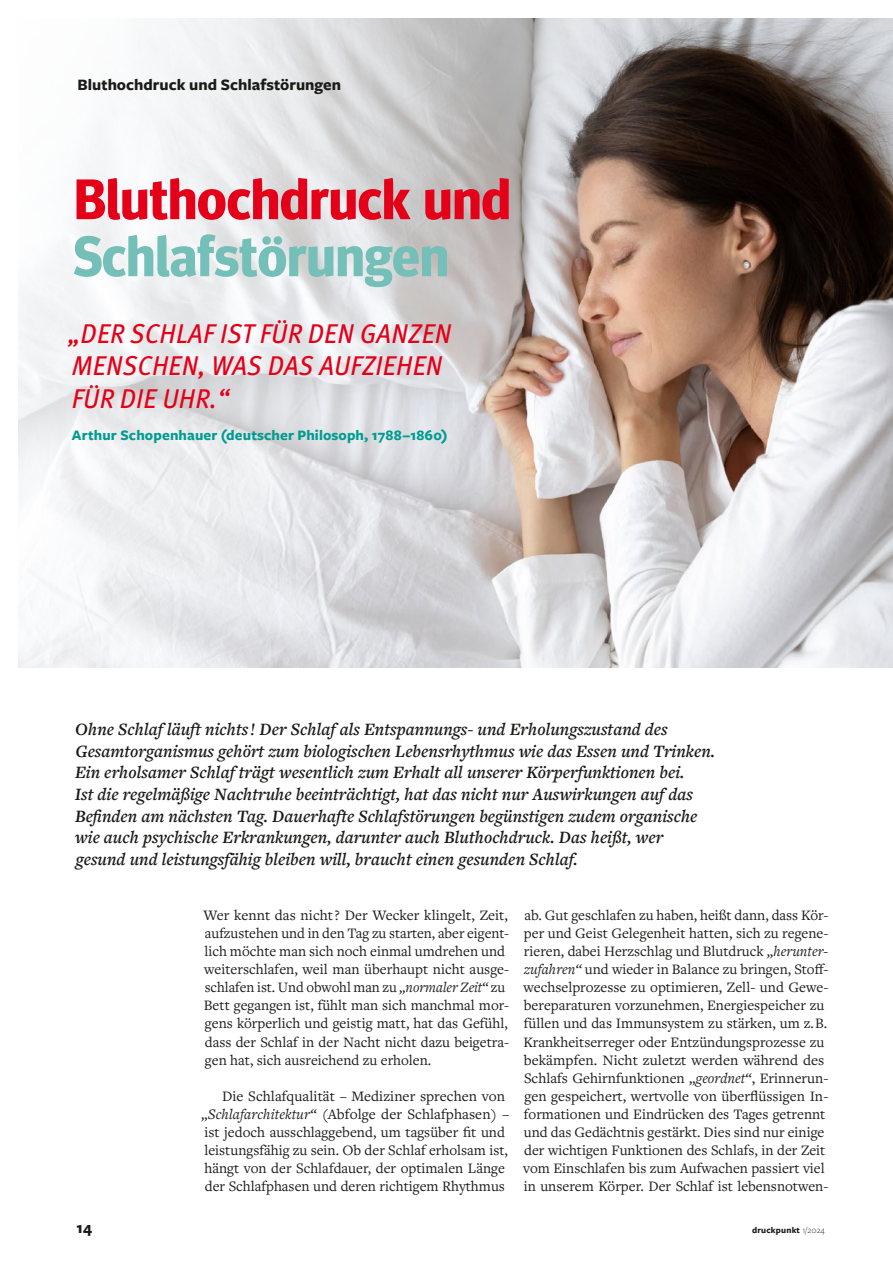
<style>
.page{position:relative;width:893px;height:1263px;background:#fff}
.page>*{position:absolute;margin:0;border:0;box-sizing:border-box;transform-origin:0 0}
.t1{font:700 57px "Meta Headline Pro";color:#e30018}
.t2{font:700 57px "Meta Headline Pro";color:#74bfb7}
.t3{font:italic 27.15px/32.5px "Meta Pro";letter-spacing:.01em;color:#e30018;scale:.94 1}
.t4{font:italic 600 18px/21.6px "Freight Text Pro";color:#1a1a18}
.t5{font:700 16.5px "Freight Sans Pro";color:#1a1a18}
.t6{font:15px/18px "Freight Text Pro";color:#1a1a18}
.t7{font:700 15px "Freight Sans Pro";letter-spacing:.005em;color:#009c92}
.t8{font:700 9px "Freight Sans Pro";letter-spacing:.02em;color:#1a1a18}
.s1{font-style:italic}
.s2{font-weight:300}
</style>
<div class="page">
<img style="left:18px;top:18px;width:875px;height:650px">
<p class="t5" style="left:78px;top:73px;width:265px">Bluthochdruck und Schlafstörungen</p>
<h1 class="t1" style="left:74px;top:154px;width:438px">Bluthochdruck und</h1>
<h1 class="t2" style="left:73px;top:211px;width:377px">Schlafstörungen</h1>
<h2 class="t3" style="left:68px;top:315px;width:409px">„DER SCHLAF IST FÜR DEN GANZEN<br>MENSCHEN, WAS DAS AUFZIEHEN<br>FÜR DIE UHR.“</h2>
<p class="t7" style="left:72px;top:425px;width:377px">Arthur Schopenhauer (deutscher Philosoph, 1788–1860)</p>
<p class="t4" style="left:75px;top:718px;width:642px">Ohne Schlaf läuft nichts! Der Schlaf als Entspannungs- und Erholungszustand des Gesamtorganismus gehört zum biologischen Lebensrhythmus wie das Essen und Trinken.<br>Ein erholsamer Schlaf trägt wesentlich zum Erhalt all unserer Körperfunktionen bei.<br>Ist die regelmäßige Nachtruhe beeinträchtigt, hat das nicht nur Auswirkungen auf das Befinden am nächsten Tag. Dauerhafte Schlafstörungen begünstigen zudem organische wie auch psychische Erkrankungen, darunter auch Bluthochdruck. Das heißt, wer gesund und leistungsfähig bleiben will, braucht einen gesunden Schlaf.</p>
<p class="t6" style="left:204px;top:906px;width:307px">Wer kennt das nicht? Der Wecker klingelt, Zeit, aufzustehen und in den Tag zu starten, aber eigent&shy;lich möchte man sich noch einmal umdrehen und weiterschlafen, weil man überhaupt nicht ausge&shy;schlafen ist. Und obwohl man zu <span class="s1">„normaler Zeit“</span> zu Bett gegangen ist, fühlt man sich manchmal mor&shy;gens körperlich und geistig matt, hat das Gefühl, dass der Schlaf in der Nacht nicht dazu beigetra&shy;gen hat, sich ausreichend zu erholen.</p>
<p class="t6" style="left:202px;top:1086px;width:309px;text-indent:21px">Die Schlafqualität – Mediziner sprechen von <span class="s1">„Schlafarchitektur“</span> (Abfolge der Schlafphasen) – ist jedoch ausschlaggebend, um tagsüber fit und leistungsfähig zu sein. Ob der Schlaf erholsam ist, hängt von der Schlafdauer, der optimalen Länge der Schlafphasen und deren richtigem Rhythmus</p>
<p class="t6" style="left:523px;top:906px;width:307px">ab. Gut geschlafen zu haben, heißt dann, dass Kör&shy;per und Geist Gelegenheit hatten, sich zu regene&shy;rieren, dabei Herzschlag und Blutdruck <span class="s1">„herunter&shy;zufahren“</span> und wieder in Balance zu bringen, Stoff&shy;wechselprozesse zu optimieren, Zell- und Gewe&shy;bereparaturen vorzunehmen, Energiespeicher zu füllen und das Immunsystem zu stärken, um z. B.<br>Krankheitserreger oder Entzündungsprozesse zu bekämpfen. Nicht zuletzt werden während des Schlafs Gehirnfunktionen <span class="s1">„geordnet“</span>, Erinnerun&shy;gen gespeichert, wertvolle von überflüssigen In&shy;formationen und Eindrücken des Tages getrennt und das Gedächtnis gestärkt. Dies sind nur einige der wichtigen Funktionen des Schlafs, in der Zeit vom Einschlafen bis zum Aufwachen passiert viel in unserem Körper. Der Schlaf ist lebensnotwen-</p>
<p class="t5" style="left:77px;top:1216px;width:17px">14</p>
<p class="t8" style="left:752px;top:1223px;width:74px">druckpunkt <span class="s2">1/2024</span></p>
</div>
